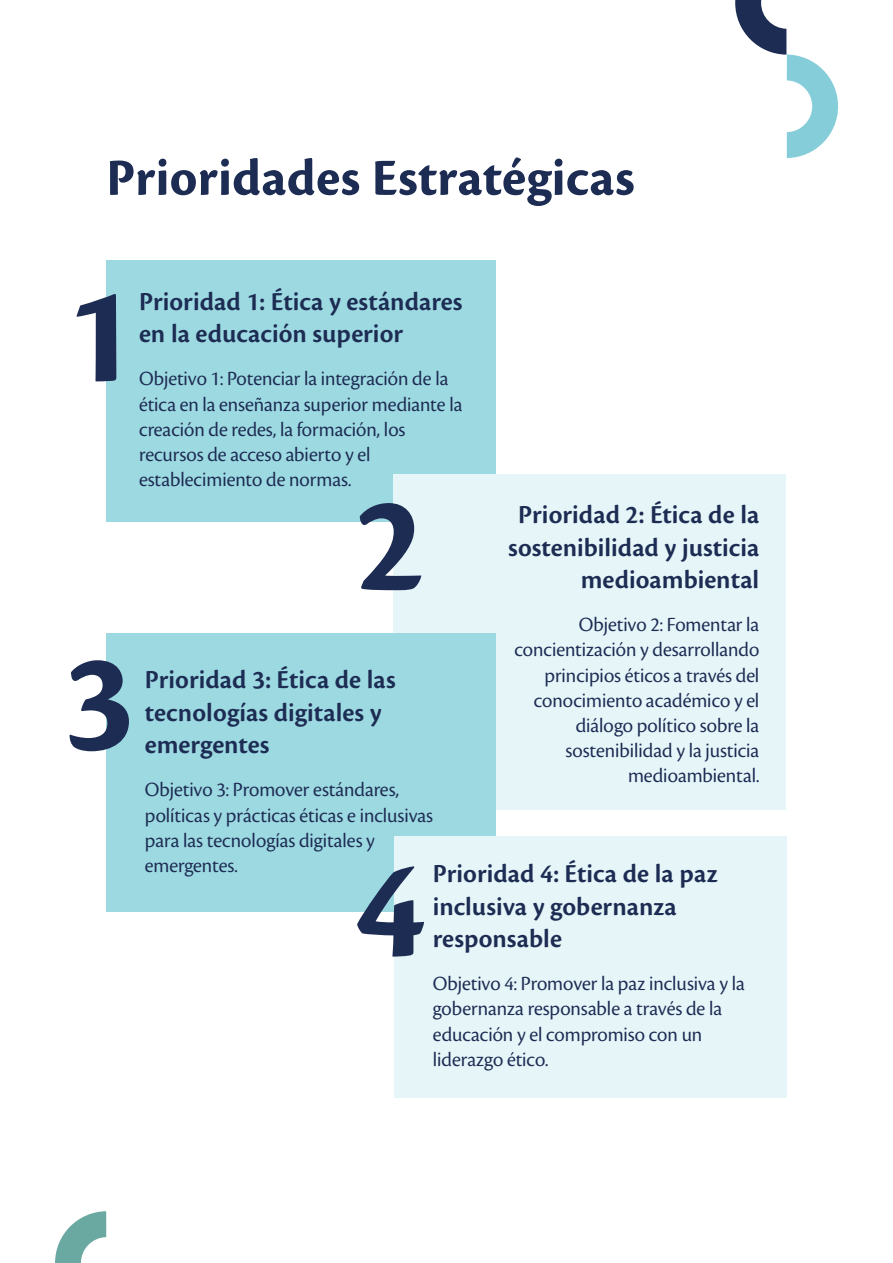
<style>
.page{position:relative;width:893px;height:1263px;background:#fff}
.page>*{position:absolute;margin:0;border:0;box-sizing:border-box;transform-origin:0 0}
.t1{font:700 144px "Cronos Pro";color:#1d2c53}
.t2{font:700 54px "Cronos Pro";letter-spacing:.005em;color:#1d2c53}
.t3{font:600 27px/32.4px "Cronos Pro";color:#1d2c53}
.t4{font:21px/25.2px "Cronos Pro Disp";color:#1d2c53}
</style>
<div class="page">
<svg style="left:55px;top:1211px;width:51px;height:52px"></svg>
<svg style="left:735px;top:0;width:103px;height:158px"></svg>
<div style="left:106px;top:260px;width:390px;height:262px;background:#9dd9e1"></div>
<div style="left:394px;top:474px;width:392px;height:336px;background:#e6f5f8"></div>
<div style="left:106px;top:633px;width:390px;height:279px;background:#9dd9e1"></div>
<div style="left:394px;top:837px;width:393px;height:261px;background:#e6f5f8"></div>
<h2 class="t2" style="left:106px;top:152px;width:530px">Prioridades Estratégicas</h2>
<h1 class="t1" style="left:65px;top:268px;width:73px">1</h1>
<p class="t3" style="left:139px;top:286px;width:325px">Prioridad 1: Ética y estándares en la educación superior</p>
<p class="t4" style="left:139px;top:367px;width:325px">Objetivo 1: Potenciar la integración de la ética en la enseñanza superior mediante la creación de redes, la formación, los recursos de acceso abierto y el establecimiento de normas.</p>
<p class="t3" style="left:508px;top:499px;width:253px;text-align:right">Prioridad 2: Ética de la sostenibilidad y justicia medioambiental</p>
<p class="t4" style="left:515px;top:613px;width:246px;text-align:right">Objetivo 2: Fomentar la concientización y desarrollando principios éticos a través del conocimiento académico y el diálogo político sobre la sostenibilidad y la justicia medioambiental.</p>
<h1 class="t1" style="left:355px;top:477px;width:73px">2</h1>
<h1 class="t1" style="left:63px;top:635px;width:73px">3</h1>
<p class="t3" style="left:145px;top:665px;width:252px">Prioridad 3: Ética de las tecnologías digitales y emergentes</p>
<p class="t4" style="left:145px;top:778px;width:290px">Objetivo 3: Promover estándares, políticas y prácticas éticas e inclusivas para las tecnologías digitales y emergentes.</p>
<p class="t3" style="left:433px;top:858px;width:286px">Prioridad 4: Ética de la paz inclusiva y gobernanza responsable</p>
<p class="t4" style="left:433px;top:972px;width:313px">Objetivo 4: Promover la paz inclusiva y la gobernanza responsable a través de la educación y el compromiso con un liderazgo ético.</p>
<h1 class="t1" style="left:355px;top:843px;width:73px">4</h1>
</div>
